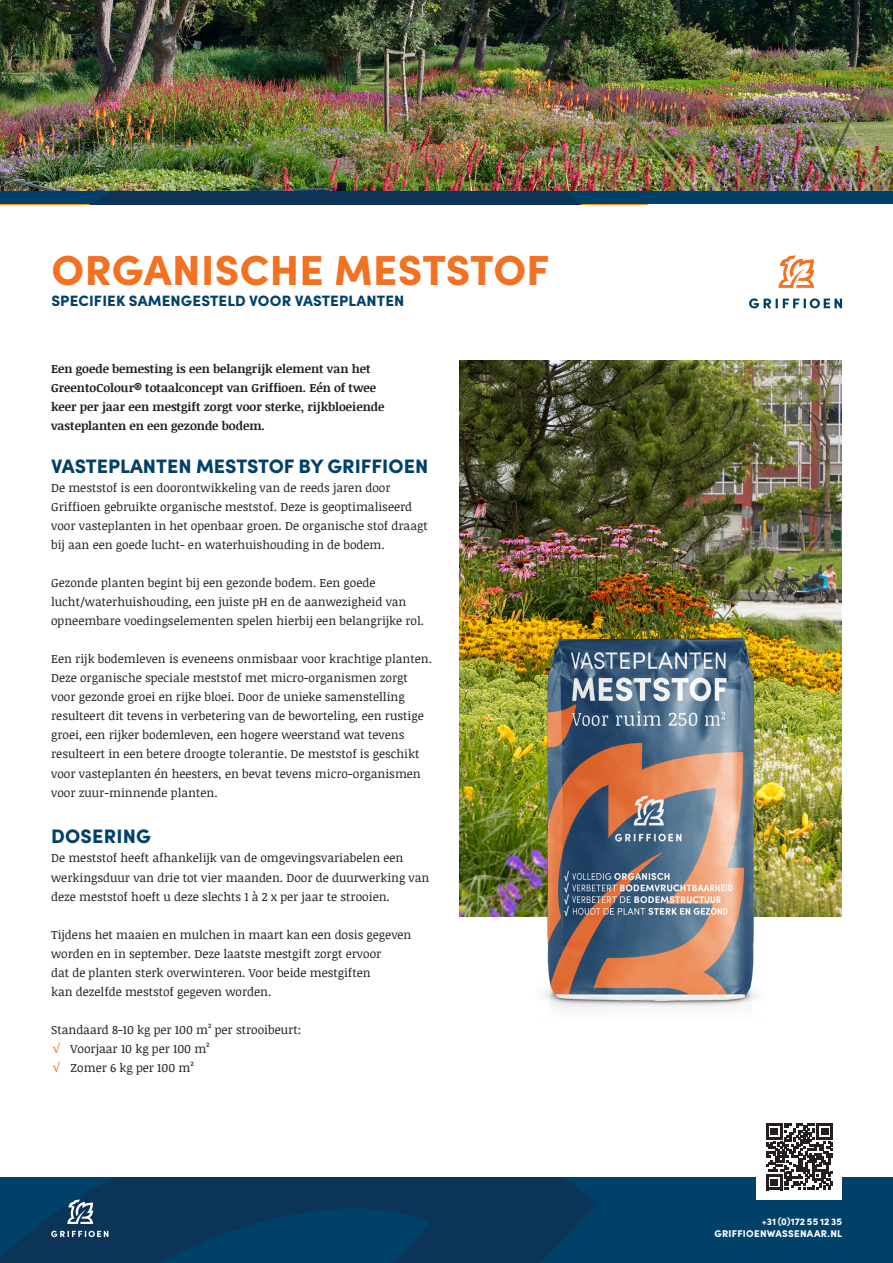
<style>
.page{position:relative;width:893px;height:1263px;background:#fff}
.page>*{position:absolute;margin:0;border:0;box-sizing:border-box;transform-origin:0 0}
.t1{font:900 42px "Sofia Pro";letter-spacing:.01em;color:#f37121}
.t2{font:900 19.5px "Sofia Pro";color:#00416a}
.t3{font:900 15px "Sofia Pro";letter-spacing:.01em;color:#00416a}
.t4{font:12px/19px "Noticia Text";color:#231f20}
.t5{font:700 12px "Noticia Text";color:#231f20}
.t6{font:900 9.75px "Sofia Pro";letter-spacing:.02em;color:#fff}
.s1{color:#f37121}
</style>
<div class="page">
<img style="left:0;top:0;width:893px;height:191px">
<svg style="left:0;top:191px;width:893px;height:13px;background:#053a5f"></svg>
<svg style="left:0;top:1178px;width:299px;height:85px;background:#07385c"></svg>
<svg style="left:299px;top:1178px;width:594px;height:85px;background:#043c63"></svg>
<svg style="left:51px;top:1231px;width:57px;height:6px"></svg>
<svg style="left:67px;top:1199px;width:26px;height:25px"></svg>
<div style="left:757px;top:1114px;width:85px;height:85px;background:#fff"></div>
<svg style="left:766px;top:1123px;width:67px;height:67px"></svg>
<img style="left:459px;top:360px;width:383px;height:556px">
<img style="left:536px;top:622px;width:229px;height:389px">
<svg style="left:749px;top:298px;width:93px;height:10px"></svg>
<svg style="left:778px;top:255px;width:36px;height:33px"></svg>
<p class="t1" style="left:51px;top:238px;width:500px">ORGANISCHE MESTSTOF</p>
<p class="t3" style="left:51px;top:289px;width:355px">SPECIFIEK SAMENGESTELD VOOR VASTEPLANTEN</p>
<p class="t5" style="left:51px;top:360px;width:321px">Een goede bemesting is een belangrijk element van het</p>
<p class="t5" style="left:51px;top:379px;width:327px">GreentoColour® totaalconcept van Griffioen. Eén of twee</p>
<p class="t5" style="left:51px;top:398px;width:335px">keer per jaar een mestgift zorgt voor sterke, rijkbloeiende</p>
<p class="t5" style="left:51px;top:417px;width:215px">vasteplanten en een gezonde bodem.</p>
<p class="t2" style="left:51px;top:450px;width:378px">VASTEPLANTEN MESTSTOF BY GRIFFIOEN</p>
<p class="t4" style="left:51px;top:478px;width:341px">De meststof is een doorontwikkeling van de reeds jaren door</p>
<p class="t4" style="left:51px;top:497px;width:363px">Griffioen gebruikte organische meststof. Deze is geoptimaliseerd</p>
<p class="t4" style="left:51px;top:516px;width:378px">voor vasteplanten in het openbaar groen. De organische stof draagt</p>
<p class="t4" style="left:51px;top:535px;width:335px">bij aan een goede lucht- en waterhuishouding in de bodem.</p>
<p class="t4" style="left:51px;top:573px;width:326px">Gezonde planten begint bij een gezonde bodem. Een goede</p>
<p class="t4" style="left:51px;top:592px;width:357px">lucht/waterhuishouding, een juiste pH en de aanwezigheid van</p>
<p class="t4" style="left:51px;top:611px;width:374px">opneembare voedingselementen spelen hierbij een belangrijke rol.</p>
<p class="t4" style="left:51px;top:649px;width:382px">Een rijk bodemleven is eveneens onmisbaar voor krachtige planten.<br>Deze organische speciale meststof met micro-organismen zorgt voor gezonde groei en rijke bloei. Door de unieke samenstelling resulteert dit tevens in verbetering van de beworteling, een rustige groei, een rijker bodemleven, een hogere weerstand wat tevens resulteert in een betere droogte tolerantie. De meststof is geschikt voor vasteplanten én heesters, en bevat tevens micro-organismen voor zuur-minnende planten.</p>
<p class="t2" style="left:51px;top:821px;width:101px">DOSERING</p>
<p class="t4" style="left:51px;top:848px;width:354px">De meststof heeft afhankelijk van de omgevingsvariabelen een</p>
<p class="t4" style="left:51px;top:867px;width:380px">werkingsduur van drie tot vier maanden. Door de duurwerking van</p>
<p class="t4" style="left:51px;top:886px;width:340px">deze meststof hoeft u deze slechts 1 à 2 x per jaar te strooien.</p>
<p class="t4" style="left:51px;top:924px;width:362px">Tijdens het maaien en mulchen in maart kan een dosis gegeven</p>
<p class="t4" style="left:51px;top:943px;width:332px">worden en in september. Deze laatste mestgift zorgt ervoor</p>
<p class="t4" style="left:51px;top:963px;width:321px">dat de planten sterk overwinteren. Voor beide mestgiften</p>
<p class="t4" style="left:51px;top:982px;width:222px">kan dezelfde meststof gegeven worden.</p>
<p class="t4" style="left:51px;top:1020px;width:252px">Standaard 8-10 kg per 100 m² per strooibeurt:</p>
<p class="t4" style="left:51px;top:1039px;width:160px"><span class="s1">√</span> Voorjaar 10 kg per 100 m²</p>
<p class="t4" style="left:51px;top:1058px;width:144px"><span class="s1">√</span> Zomer 6 kg per 100 m²</p>
<p class="t6" style="left:762px;top:1214px;width:82px">+31 (0)172 55 12 35</p>
<p class="t6" style="left:714px;top:1226px;width:129px">GRIFFIOENWASSENAAR.NL</p>
</div>
